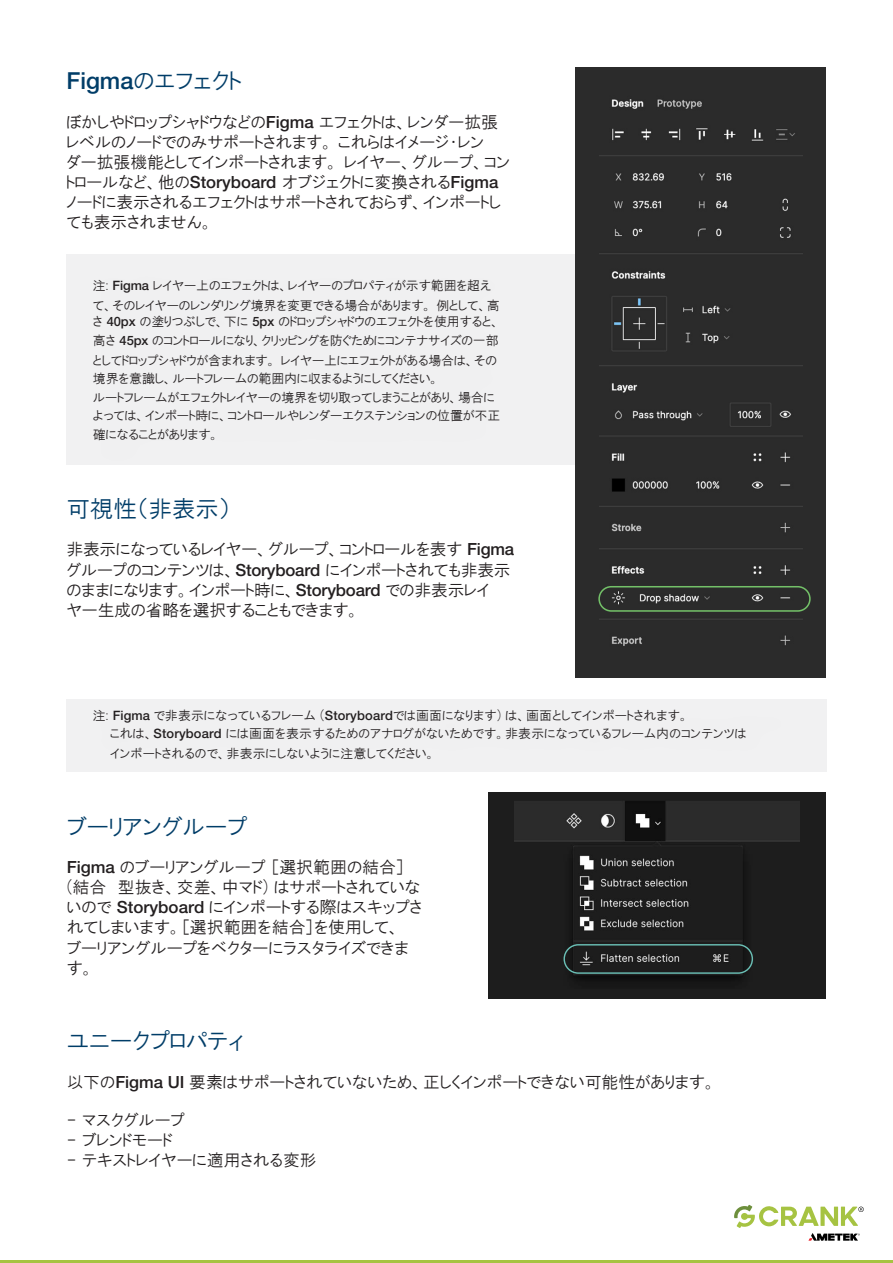
<style>
.page{position:relative;width:893px;height:1263px;background:#fff}
.page>*{position:absolute;margin:0;border:0;box-sizing:border-box;transform-origin:0 0}
.t1{font:23.55px "HGP Gothic M";color:#003d68}
.t2{font:16.8px/20.1px "HGP Gothic M";color:#231f20}
.t3{font:12.9px/18.5px "HGP Gothic M";letter-spacing:-.01em;color:#231f20}
.t4{font:12.9px/18.5px "HGP Gothic M";letter-spacing:.01em;color:#231f20}
.s1{font-family:"Helvetica Neue LT Pro";font-weight:500}
</style>
<div class="page">
<div style="left:66px;top:254px;width:703px;height:211px;background:#f1f1f2"></div>
<div style="left:576px;top:67px;width:250px;height:611px;background:#2b2b2b"></div>
<img style="left:599px;top:99px;width:203px;height:547px">
<div style="left:598px;top:586px;width:213px;height:26px;border:2px solid #73c068;border-radius:12px"></div>
<hr style="left:0;top:1260px;width:893px;height:3px;background:#a6c342">
<svg style="left:734px;top:1205px;width:130px;height:36px"></svg>
<div style="left:489px;top:792px;width:337px;height:206px;background:#1d1d1d"></div>
<img style="left:515px;top:801px;width:285px;height:180px">
<div style="left:563px;top:944px;width:190px;height:30px;border:1px solid #6abfb5;border-radius:14px"></div>
<h1 class="t1" style="left:66px;top:69px;width:176px"><span class="s1">Figma</span>のエフェクト</h1>
<p class="t2" style="left:66px;top:111px;width:445px">ぼかしやドロップシャドウなどの<span class="s1">Figma</span> エフェクトは、レンダー拡張レベルのノードでのみサポートされます。これらはイメージ・レン<br>ダー拡張機能としてインポートされます。 レイヤー、グループ、コントロールなど、他の<span class="s1">Storyboard</span> オブジェクトに変換される<span class="s1">Figma</span>ノードに表示されるエフェクトはサポートされておらず、インポートしても表示されません。</p>
<p class="t3" style="left:93px;top:275px;width:408px;line-height:20.2px">注: <span class="s1">Figma</span> レイヤー上のエフェクトは、レイヤーのプロパティが示す範囲を超えて、そのレイヤーのレンダリング境界を変更できる場合があります。 例として、高</p>
<p class="t3" style="left:93px;top:312px;width:408px">さ <span class="s1">40px</span> の塗りつぶしで、下に <span class="s1">5px</span> のドロップシャドウのエフェクトを使用すると、高さ <span class="s1">45px</span> のコントロールになり、クリッピングを防ぐためにコンテナサイズの一部</p>
<p class="t3" style="left:93px;top:351px;width:409px">としてドロップシャドウが含まれます。レイヤー上にエフェクトがある場合は、その境界を意識し、ルートフレームの範囲内に収まるようにしてください。<br>ルートフレームがエフェクトレイヤーの境界を切り取ってしまうことがあり、場合によっては、インポート時に、コントロールやレンダーエクステンションの位置が不正確になることがあります。</p>
<h1 class="t1" style="left:66px;top:497px;width:166px">可視性（非表示）</h1>
<p class="t2" style="left:66px;top:539px;width:449px">非表示になっているレイヤー、グループ、コントロールを表す <span class="s1">Figma</span>グループのコンテンツは、<span class="s1">Storyboard</span> にインポートされても非表示のままになります。インポート時に、<span class="s1">Storyboard</span> での非表示レイ<br>ヤー生成の省略を選択することもできます。</p>
<p class="t4" style="left:93px;top:706px;width:655px">注: <span class="s1">Figma</span> で非表示になっているフレーム (<span class="s1">Storyboard</span>では画面になります) は、画面としてインポートされます。<br>　　これは、<span class="s1">Storyboard</span> には画面を表示するためのアナログがないためです。非表示になっているフレーム内のコンテンツは</p>
<p class="t4" style="left:110px;top:744px;width:327px">インポートされるので、非表示にしないように注意してください。</p>
<h1 class="t1" style="left:67px;top:814px;width:182px">ブーリアングループ</h1>
<p class="t2" style="left:67px;top:857px;width:357px"><span class="s1">Figma</span> のブーリアングループ ［選択範囲の結合］<br>(結合　型抜き、交差、中マド) はサポートされていないので <span class="s1">Storyboard</span> にインポートする際はスキップされてしまいます。［選択範囲を結合］を使用して、<br>ブーリアングループをベクターにラスタライズできます。</p>
<h1 class="t1" style="left:67px;top:1029px;width:179px">ユニークプロパティ</h1>
<p class="t2" style="left:67px;top:1072px;width:651px">以下の<span class="s1">Figma UI</span> 要素はサポートされていないため、正しくインポートできない可能性があります。</p>
<p class="t2" style="left:67px;top:1109px;width:119px">- マスクグループ</p>
<p class="t2" style="left:67px;top:1130px;width:107px">- ブレンドモード</p>
<p class="t2" style="left:67px;top:1150px;width:251px">- テキストレイヤーに適用される変形</p>
</div>
